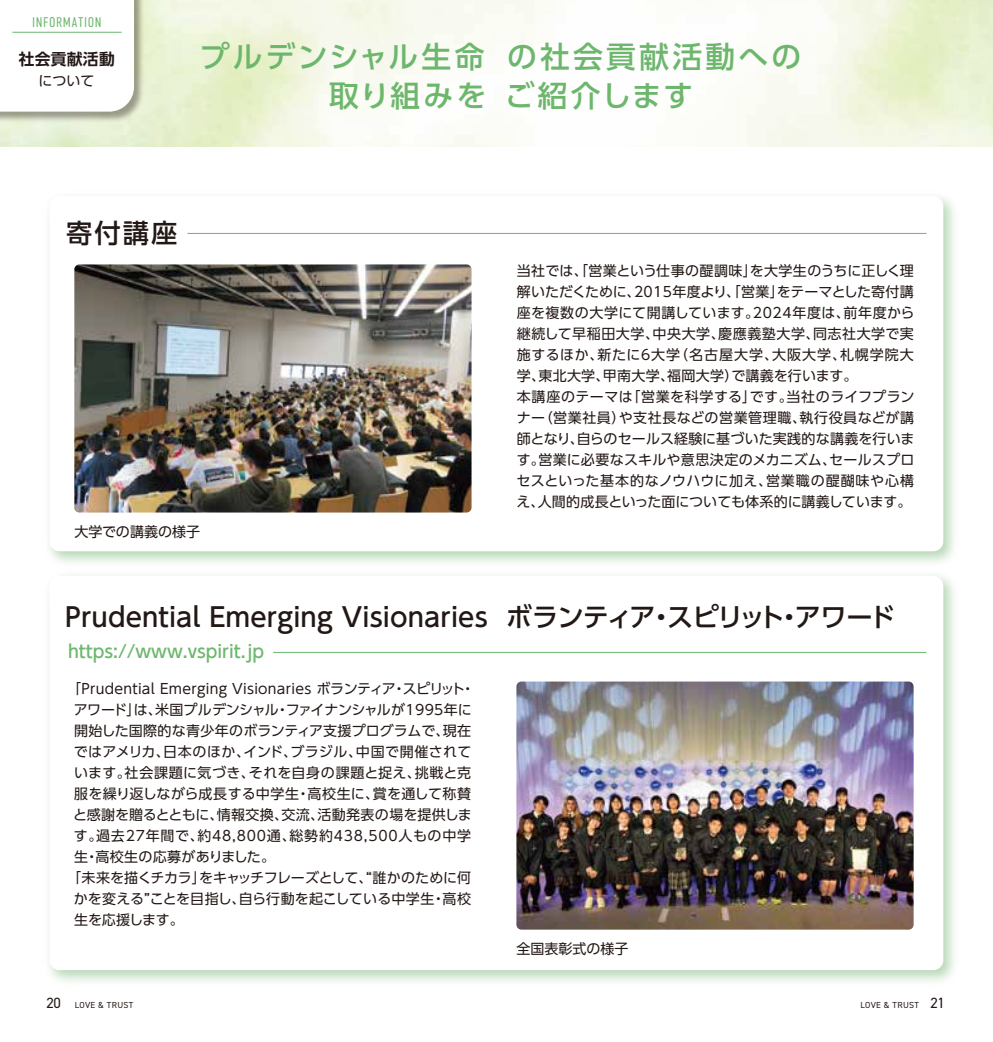
<style>
.page{position:relative;width:993px;height:1042px;background:#fff}
.page>*{position:absolute;margin:0;border:0;box-sizing:border-box;transform-origin:0 0}
.t1{font:500 29.75px/39.7px "UD Shin Go Pr 6 N";letter-spacing:.11em;color:#6db76d}
.t2{font:500 26.25px "UD Shin Go Pr 6 N";letter-spacing:.005em;color:#221815}
.t3{font:500 17.5px "UD Shin Go Pr 6 N";color:#6db76d}
.t4{font:700 15.75px "UD Shin Go Pr 6 N De";letter-spacing:.02em;color:#221815}
.t5{font:14px/21px "UD Shin Go Pr 6 N";letter-spacing:.02em;color:#221815}
.t6{font:14px "UD Shin Go Pr 6 N";color:#221815}
.t7{font:14px "UD Shin Go Pr 6 N";letter-spacing:.055em;color:#221815}
.t8{font:14px "UD Shin Go Pr 6 N";letter-spacing:-.01em;color:#221815}
.t9{font:14px "UD Shin Go Pr 6 N";letter-spacing:-.02em;color:#221815}
.t10{font:300 14px "DIN Condensed";letter-spacing:.04em;color:#6db76d}
.t11{font:14px "UD Shin Go Pr 6 N";letter-spacing:-.015em;color:#221815}
.t12{font:8.75px "DIN2014";letter-spacing:.04em;color:#221815}
.s1{font-size:14.88px}
</style>
<div class="page">
<img style="left:0;top:0;width:147px;height:124px">
<svg style="left:0;top:0;width:134px;height:112px"></svg>
<hr style="left:12px;top:32px;width:110px;height:1px;background:#6db76d">
<img style="left:49px;top:196px;width:905px;height:367px">
<div style="left:49px;top:196px;width:894px;height:355px;background:#fff;border-radius:10px"></div>
<hr style="left:187px;top:233px;width:739px;height:1px;background:#6db76d">
<img style="left:49px;top:575px;width:905px;height:407px">
<div style="left:49px;top:576px;width:894px;height:394px;background:#fff;border-radius:10px"></div>
<hr style="left:273px;top:652px;width:653px;height:1px;background:#6db76d">
<img style="left:74px;top:264px;width:397px;height:248px">
<img style="left:516px;top:681px;width:397px;height:248px">
<p class="t10" style="left:32px;top:14px;width:71px">INFORMATION</p>
<p class="t4" style="left:19px;top:46px;width:98px">社会貢献活動</p>
<p class="t5" style="left:39px;top:69px;width:57px">について</p>
<h1 class="t1" style="left:329px;top:36px;width:473px;text-indent:-129px">プルデンシャル生命 の社会貢献活動への取り組みを ご紹介します</h1>
<h2 class="t2" style="left:66px;top:211px;width:113px">寄付講座</h2>
<p class="t5" style="left:516px;top:260px;width:399px">当社では、「営業という仕事の醍調味」を大学生のうちに正しく理解いただくために、2015年度より、「営業」をテーマとした寄付講座を複数の大学にて開講しています。2024年度は、前年度から継続して早稲田大学、中央大学、慶應義塾大学、同志社大学で実施するほか、新たに6大学（名古屋大学、大阪大学、札幌学院大学、東北大学、甲南大学、福岡大学）で講義を行います。<br>本講座のテーマは「営業を科学する」です。当社のライフプランナー（営業社員）や支社長などの営業管理職、執行役員などが講師となり、自らのセールス経験に基づいた実践的な講義を行います。営業に必要なスキルや意思決定のメカニズム、セールスプロセスといった基本的なノウハウに加え、営業職の醍醐味や心構え、人間的成長といった面についても体系的に講義しています。</p>
<p class="t6" style="left:74px;top:521px;width:127px">大学での講義の様子</p>
<h2 class="t2" style="left:65px;top:596px;width:831px">Prudential Emerging Visionaries ボランティア・スピリット・アワード</h2>
<p class="t3" style="left:68px;top:637px;width:197px">https://www.vspirit.jp</p>
<p class="t5" style="left:67px;top:678px;width:409px">「Prudential Emerging Visionaries ボランティア・スピリット・</p>
<p class="t8" style="left:74px;top:698px;width:399px">アワード」は、米国プルデンシャル・ファイナンシャルが1995年に</p>
<p class="t5" style="left:74px;top:720px;width:398px">開始した国際的な青少年のボランティア支援プログラムで、現在</p>
<p class="t5" style="left:74px;top:741px;width:399px">ではアメリカ、日本のほか、インド、ブラジル、中国で開催されて</p>
<p class="t5" style="left:74px;top:762px;width:398px">います。社会課題に気づき、それを自身の課題と捉え、挑戦と克</p>
<p class="t5" style="left:74px;top:783px;width:398px">服を繰り返しながら成長する中学生・高校生に、賞を通して称賛</p>
<p class="t6" style="left:73px;top:803px;width:400px">と感謝を贈るとともに、情報交換、交流、活動発表の場を提供しま</p>
<p class="t7" style="left:74px;top:824px;width:399px">す。過去27年間で、約48,800通、総勢約438,500人もの中学</p>
<p class="t5" style="left:74px;top:846px;width:202px">生・高校生の応募がありました。</p>
<p class="t9" style="left:67px;top:866px;width:405px">「未来を描くチカラ」をキャッチフレーズとして、“誰かのために何</p>
<p class="t5" style="left:74px;top:888px;width:399px">かを変える”ことを目指し、自ら行動を起こしている中学生・高校</p>
<p class="t11" style="left:74px;top:908px;width:111px">生を応援します。</p>
<p class="t6" style="left:516px;top:938px;width:114px">全国表彰式の様子</p>
<p class="t12" style="left:46px;top:999px;width:88px"><span class="s1">20</span> LOVE &amp; TRUST</p>
<p class="t12" style="left:860px;top:999px;width:86px">LOVE &amp; TRUST <span class="s1">21</span></p>
</div>
